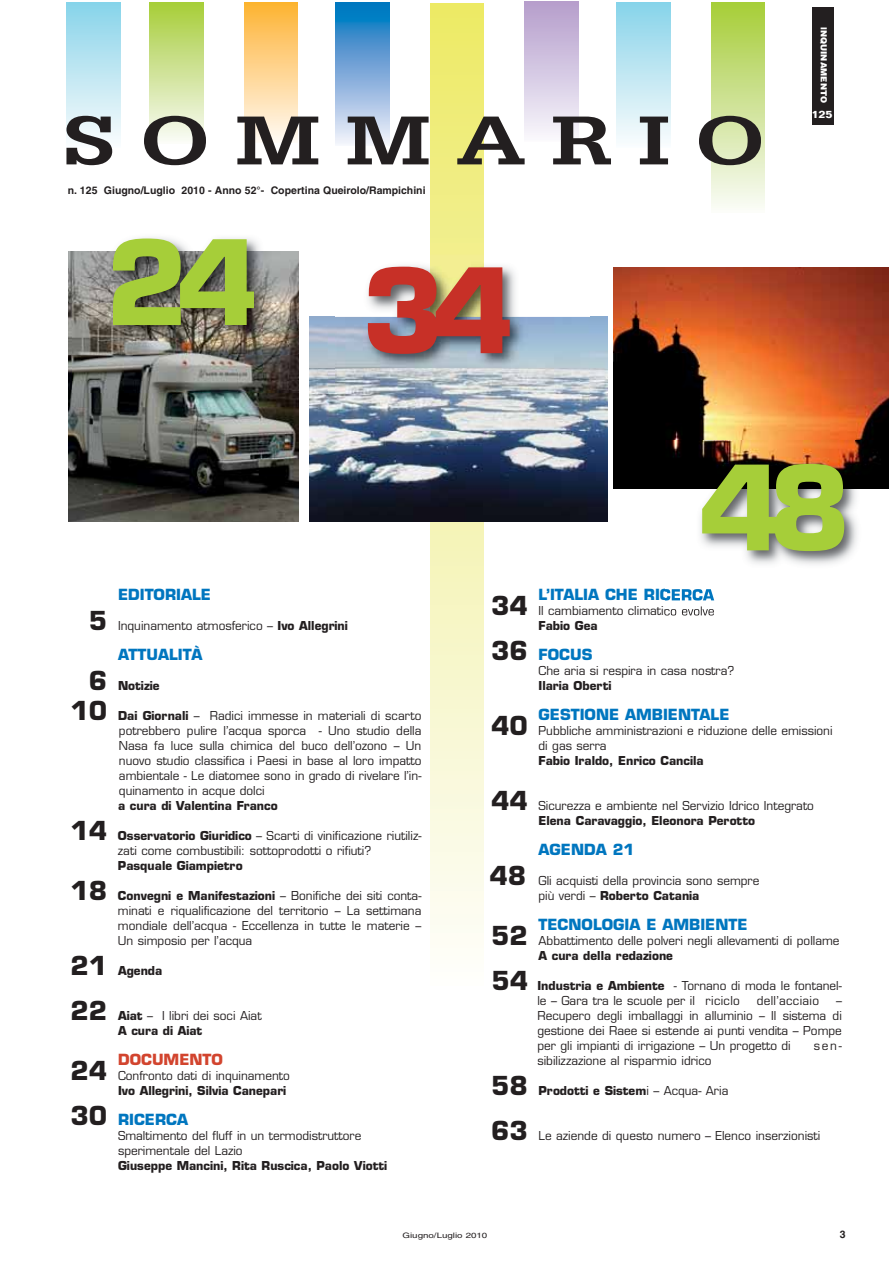
<style>
.page{position:relative;width:889px;height:1277px;background:#fff}
.page>*{position:absolute;margin:0;border:0;box-sizing:border-box;transform-origin:0 0}
.t1{font:700 114.45px "Eurostile LT";color:#a6ce39}
.t2{font:700 66.75px "Glypha LT";letter-spacing:.28em;color:#231f20;scale:1.35 1}
.t3{font:700 15px "Eurostile LT";color:#0076bf}
.t4{font:700 15px "Eurostile LT";color:#d2442e}
.t5{font:12px/15px "Eurostile LT";color:#231f20}
.t6{font:700 12px "Eurostile LT";color:#231f20}
.t7{font:12px "Eurostile LT";letter-spacing:.03em;color:#231f20}
.t8{font:700 10.5px "Helvetica LT";color:#231f20}
.t9{font:700 10.5px "Folio LT";color:#fff}
.t10{font:900 8.55px "Helvetica LT";letter-spacing:.005em;color:#fff;scale:.85 1}
.t11{font:7.5px "Helvetica LT";color:#231f20;scale:1.3 1}
.s1{color:#c73027}
.s2{font-weight:700;font-size:25.5px}
.s3{font-weight:700}
.s4{font-size:25.5px}
.s5{font-size:25.5px;color:#231f20}
.s6{font-weight:400}
</style>
<div class="page">
<div style="left:811px;top:7px;width:22px;height:118px;background:#231f20"></div>
<svg style="left:430px;top:3px;width:53px;height:942px;background:#f4f3b3"></svg>
<div style="left:150px;top:3px;width:53px;height:140px;background:linear-gradient(to bottom,#a7cd3a,#f9faf6)"></div>
<div style="left:244px;top:2px;width:54px;height:141px;background:linear-gradient(to bottom,#fdb333,#fff9f5)"></div>
<svg style="left:335px;top:3px;width:54px;height:141px;background:#79adda"></svg>
<div style="left:524px;top:1px;width:54px;height:140px;background:linear-gradient(to bottom,#b49ccb,#f8f6fb)"></div>
<div style="left:616px;top:2px;width:54px;height:145px;background:linear-gradient(to bottom,#87d3e9,#fafcfd)"></div>
<div style="left:711px;top:3px;width:53px;height:209px;background:linear-gradient(to bottom,#a7cd3a,#fafbf8)"></div>
<div style="left:67px;top:2px;width:53px;height:145px;background:linear-gradient(to bottom,#87d3e9,#fafcfd)"></div>
<img style="left:310px;top:317px;width:298px;height:204px">
<img style="left:69px;top:252px;width:230px;height:270px">
<img style="left:73px;top:237px;width:255px;height:155px">
<img style="left:310px;top:317px;width:18px;height:75px">
<img style="left:73px;top:252px;width:226px;height:140px">
<img style="left:328px;top:243px;width:261px;height:188px">
<img style="left:613px;top:267px;width:275px;height:222px">
<img style="left:665px;top:441px;width:223px;height:175px">
<img style="left:665px;top:589px;width:49px;height:12px">
<h2 class="t2" style="left:63px;top:117px;width:521px">SOMMARIO</h2>
<p class="t8" style="left:68px;top:184px;width:359px">n. 125 Giugno/Luglio 2010 - Anno 52°- Copertina Queirolo/Rampichini</p>
<h1 class="t1" style="left:106px;top:230px;width:409px">24 <span class="s1">34</span></h1>
<p class="t10" style="left:826px;top:27px;width:90px;rotate:90deg">INQUINAMENTO</p>
<p class="t9" style="left:811px;top:108px;width:23px">125</p>
<p class="t3" style="left:118px;top:588px;width:94px">EDITORIALE</p>
<p class="t5" style="left:89px;top:619px;width:260px"><span class="s2">5</span> Inquinamento atmosferico – <span class="s3">Ivo Allegrini</span></p>
<p class="t3" style="left:118px;top:648px;width:86px">ATTUALITÀ</p>
<p class="t6" style="left:89px;top:680px;width:72px"><span class="s4">6</span> Notizie</p>
<p class="t5" style="left:119px;top:709px;width:304px;text-align:justify;text-indent:-48px"><span class="s2">10</span> <span class="s3">Dai Giornali</span> – Radici immesse in materiali di scarto potrebbero pulire l’acqua sporca - Uno studio della Nasa fa luce sulla chimica del buco dell’ozono – Un nuovo studio classifica i Paesi in base al loro impatto ambientale - Le diatomee sono in grado di rivelare l’in&shy;quinamento in acque dolci</p>
<p class="t6" style="left:118px;top:800px;width:161px">a cura di Valentina Franco</p>
<p class="t5" style="left:71px;top:829px;width:352px;text-align:center"><span class="s2">14</span> <span class="s3">Osservatorio Giuridico</span> – Scarti di vinificazione riutiliz&shy;zati come combustibili: sottoprodotti o rifiuti?</p>
<p class="t6" style="left:118px;top:860px;width:126px">Pasquale Giampietro</p>
<p class="t5" style="left:118px;top:889px;width:305px;text-align:justify;text-indent:-47px"><span class="s2">18</span> <span class="s3">Convegni e Manifestazioni</span> – Bonifiche dei siti conta&shy;minati e riqualificazione del territorio – La settimana mondiale dell’acqua - Eccellenza in tutte le materie – Un simposio per l’acqua</p>
<p class="t6" style="left:71px;top:965px;width:93px"><span class="s4">21</span> Agenda</p>
<p class="t5" style="left:118px;top:1009px;width:145px;text-indent:-47px"><span class="s2">22</span> <span class="s3">Aiat</span> – I libri dei soci Aiat<br><span class="s3">A cura di Aiat</span></p>
<p class="t4" style="left:118px;top:1053px;width:106px">DOCUMENTO</p>
<p class="t5" style="left:71px;top:1069px;width:221px;text-align:right"><span class="s2">24</span> Confronto dati di inquinamento<br><span class="s3">Ivo Allegrini, Silvia Canepari</span></p>
<p class="t3" style="left:71px;top:1113px;width:119px"><span class="s5">30</span> RICERCA</p>
<p class="t5" style="left:118px;top:1129px;width:245px">Smaltimento del fluff in un termodistruttore sperimentale del Lazio</p>
<p class="t6" style="left:118px;top:1160px;width:271px">Giuseppe Mancini, Rita Ruscica, Paolo Viotti</p>
<h1 class="t1" style="left:698px;top:455px;width:154px">48</h1>
<p class="t3" style="left:538px;top:588px;width:177px">L’ITALIA CHE RICERCA</p>
<p class="t5" style="left:538px;top:604px;width:177px;text-indent:-47px"><span class="s2">34</span> Il cambiamento climatico evolve<br><span class="s3">Fabio Gea</span></p>
<p class="t3" style="left:491px;top:648px;width:103px"><span class="s5">36</span> FOCUS</p>
<p class="t5" style="left:538px;top:664px;width:197px">Che aria si respira in casa nostra?</p>
<p class="t6" style="left:538px;top:680px;width:74px">Ilaria Oberti</p>
<p class="t3" style="left:538px;top:708px;width:192px">GESTIONE AMBIENTALE</p>
<p class="t5" style="left:538px;top:724px;width:295px;text-indent:-47px"><span class="s2">40</span> Pubbliche amministrazioni e riduzione delle emissioni di gas serra</p>
<p class="t6" style="left:538px;top:755px;width:167px">Fabio Iraldo, Enrico Cancila</p>
<p class="t5" style="left:538px;top:799px;width:277px;text-indent:-47px"><span class="s2">44</span> Sicurezza e ambiente nel Servizio Idrico Integrato<br><span class="s3">Elena Caravaggio, Eleonora Perotto</span></p>
<p class="t3" style="left:538px;top:843px;width:97px">AGENDA 21</p>
<p class="t5" style="left:538px;top:874px;width:222px;text-indent:-49px"><span class="s2">48</span> Gli acquisti della provincia sono sempre più verdi – <span class="s3">Roberto Catania</span></p>
<p class="t3" style="left:538px;top:918px;width:210px">TECNOLOGIA E AMBIENTE</p>
<p class="t5" style="left:538px;top:934px;width:302px;text-indent:-47px"><span class="s2">52</span> Abbattimento delle polveri negli allevamenti di pollame<br><span class="s3">A cura della redazione</span></p>
<p class="t5" style="left:537px;top:979px;width:306px;text-indent:-46px"><span class="s2">54</span> <span class="s3">Industria e Ambiente</span> - Tornano di moda le fontanel&shy;le – Gara tra le scuole per il riciclo</p>
<p class="t7" style="left:756px;top:995px;width:64px">dell’acciaio</p>
<p class="t5" style="left:537px;top:994px;width:306px;text-align:justify;text-indent:298px">– Recupero degli imballaggi in alluminio – Il sistema di gestione dei Raee si estende ai punti vendita – Pompe per gli impianti di irrigazione – Un progetto di</p>
<p class="t5" style="left:813px;top:1039px;width:30px">sen-</p>
<p class="t5" style="left:537px;top:1054px;width:176px">sibilizzazione al risparmio idrico</p>
<p class="t6" style="left:491px;top:1085px;width:239px"><span class="s4">58</span> Prodotti e Sistem<span class="s6">i – Acqua- Aria</span></p>
<p class="t5" style="left:491px;top:1129px;width:331px"><span class="s2">63</span> Le aziende di questo numero – Elenco inserzionisti</p>
<p class="t11" style="left:402px;top:1231px;width:67px">Giugno/Luglio 2010</p>
<p class="t8" style="left:839px;top:1228px;width:7px">3</p>
</div>
